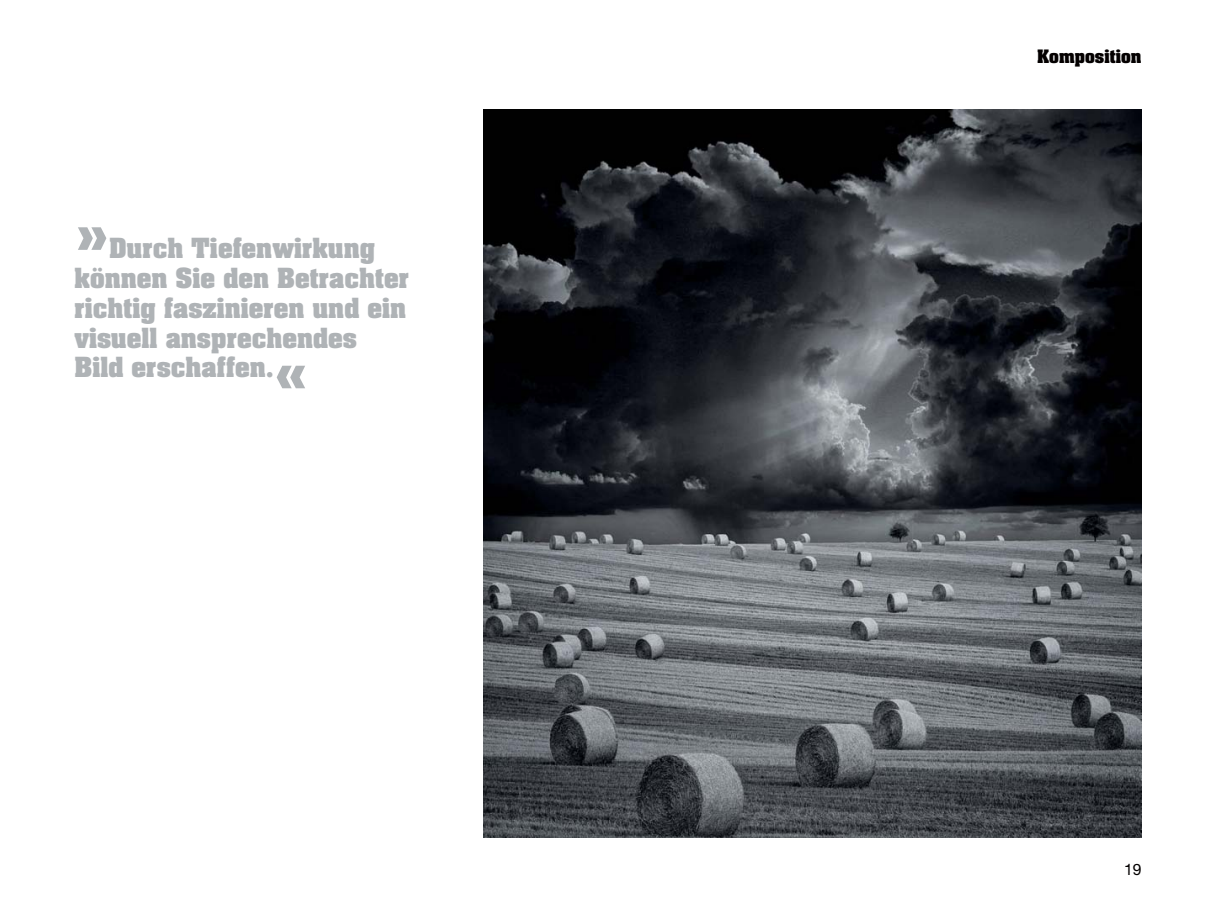
<style>
.page{position:relative;width:1216px;height:918px;background:#fff}
.page>*{position:absolute;margin:0;border:0;box-sizing:border-box;transform-origin:0 0}
.t1{font:700 66.85px "Aachen Std";color:#afb3b6}
.t2{font:700 23.62px/29.8px "Aachen Std";color:#afb3b6}
.t3{font:700 15.75px "Aachen Std";color:#040000}
.t4{font:15.75px "Helvetica Neue LT Pro";color:#040000}
</style>
<div class="page">
<img style="left:483px;top:109px;width:658px;height:728px">
<h1 class="t1" style="left:74px;top:201px;width:36px">»</h1>
<p class="t2" style="left:74px;top:236px;width:336px;text-indent:35px">Durch Tiefenwirkung können Sie den Betrachter richtig faszinieren und ein visuell ansprechen des<br>Bild erschaffen.</p>
<h1 class="t1" style="left:274px;top:340px;width:36px">«</h1>
<p class="t3" style="left:1037px;top:49px;width:106px">Komposition</p>
<p class="t4" style="left:1123px;top:860px;width:19px">19</p>
</div>
